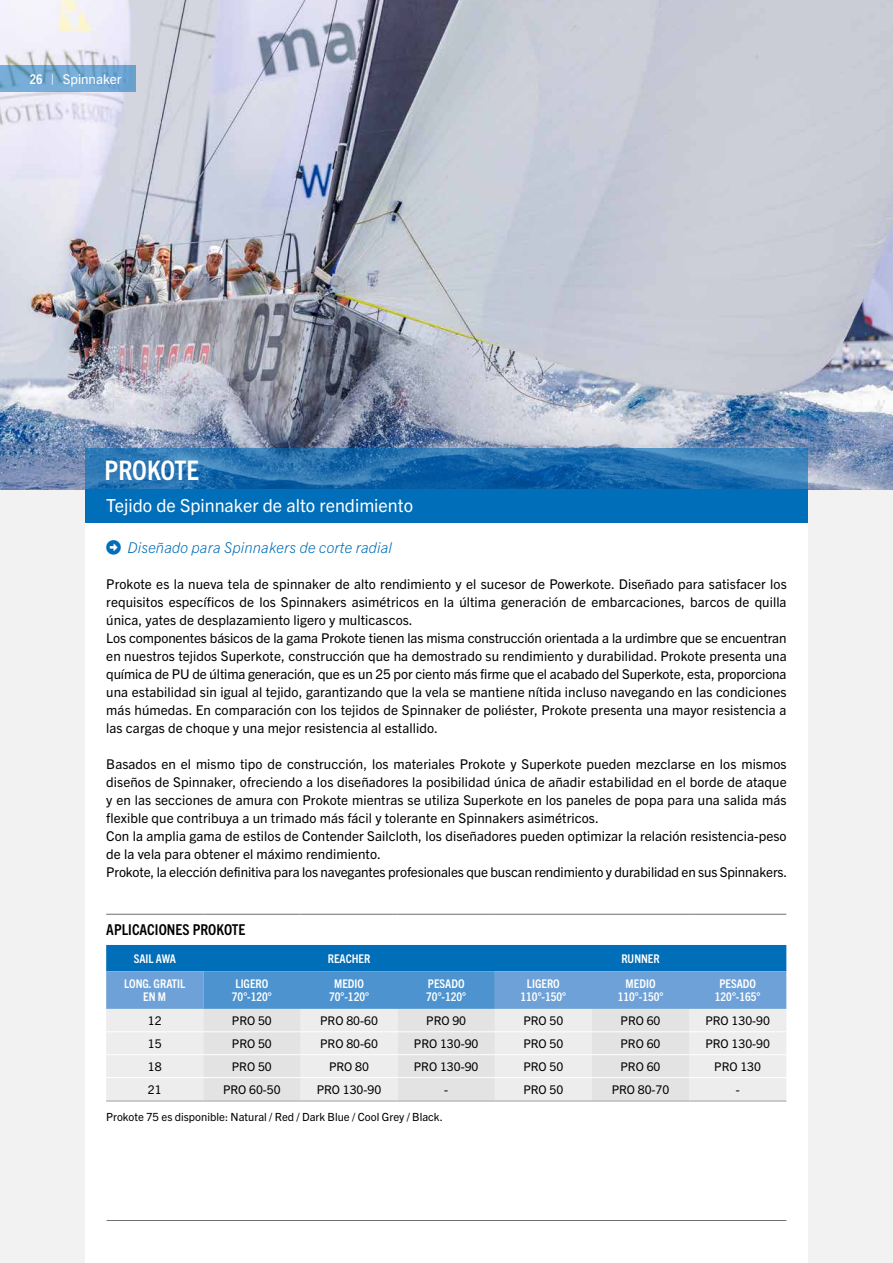
<style>
.page{position:relative;width:893px;height:1263px;background:#f2f2f2}
.page>*{position:absolute;margin:0;border:0;box-sizing:border-box;transform-origin:0 0}
.t1{font:700 condensed 27px "Trade Gothic Next LT Pro";letter-spacing:-.005em;color:#fff}
.t2{font:18px "Trade Gothic Next LT Pro";color:#fff}
.t3{font:italic 300 15px "Trade Gothic Next LT Pro";letter-spacing:.01em;color:#006eb8}
.t4{font:700 condensed 15px "Trade Gothic Next LT Pro";letter-spacing:.005em;color:#000}
.t5{font:13.5px/18px "Trade Gothic Next LT Pro";letter-spacing:.005em;color:#000}
.t6{font:13.5px "Trade Gothic Next LT Pro";color:#fff}
.t7{font:12px "Trade Gothic Next LT Pro";color:#000}
.t8{font:700 condensed 12px/13.5px "Trade Gothic Next LT Pro";color:#fff;text-align:center}
.t9{font:11.25px "Trade Gothic Next LT Pro";color:#000}
.s1{font-weight:700;font-stretch:condensed}
</style>
<div class="page">
<div style="left:85px;top:134px;width:723px;height:1129px;background:#fff"></div>
<img style="left:0;top:0;width:893px;height:489px">
<div style="left:85px;top:489px;width:723px;height:34px;background:#006eb8"></div>
<svg style="left:85px;top:449px;width:723px;height:40px;background:#226faf"></svg>
<svg style="left:106px;top:945px;width:680px;height:155px;background:#9fc0db"></svg>
<hr style="left:106px;top:914px;width:97px;height:1px;background:#706f6f">
<hr style="left:203px;top:914px;width:98px;height:1px;background:#706f6f">
<hr style="left:301px;top:914px;width:97px;height:1px;background:#706f6f">
<hr style="left:398px;top:914px;width:97px;height:1px;background:#706f6f">
<hr style="left:495px;top:914px;width:97px;height:1px;background:#706f6f">
<hr style="left:592px;top:914px;width:97px;height:1px;background:#706f6f">
<hr style="left:689px;top:914px;width:97px;height:1px;background:#706f6f">
<hr style="left:106px;top:1031px;width:97px;height:1px;background:#fff">
<hr style="left:203px;top:1031px;width:98px;height:1px;background:#fff">
<hr style="left:301px;top:1031px;width:97px;height:1px;background:#fff">
<hr style="left:398px;top:1031px;width:97px;height:1px;background:#fff">
<hr style="left:495px;top:1031px;width:97px;height:1px;background:#fff">
<hr style="left:592px;top:1031px;width:97px;height:1px;background:#fff">
<hr style="left:689px;top:1031px;width:97px;height:1px;background:#fff">
<hr style="left:106px;top:1054px;width:97px;height:1px;background:#fff">
<hr style="left:203px;top:1054px;width:98px;height:1px;background:#fff">
<hr style="left:301px;top:1054px;width:97px;height:1px;background:#fff">
<hr style="left:398px;top:1054px;width:97px;height:1px;background:#fff">
<hr style="left:495px;top:1054px;width:97px;height:1px;background:#fff">
<hr style="left:592px;top:1054px;width:97px;height:1px;background:#fff">
<hr style="left:689px;top:1054px;width:97px;height:1px;background:#fff">
<hr style="left:106px;top:1077px;width:97px;height:1px;background:#fff">
<hr style="left:203px;top:1077px;width:98px;height:1px;background:#fff">
<hr style="left:301px;top:1077px;width:97px;height:1px;background:#fff">
<hr style="left:398px;top:1077px;width:97px;height:1px;background:#fff">
<hr style="left:495px;top:1077px;width:97px;height:1px;background:#fff">
<hr style="left:592px;top:1077px;width:97px;height:1px;background:#fff">
<hr style="left:689px;top:1077px;width:97px;height:1px;background:#fff">
<hr style="left:106px;top:1100px;width:97px;height:2px;background:#bcbcbc">
<hr style="left:203px;top:1100px;width:98px;height:2px;background:#bcbcbc">
<hr style="left:301px;top:1100px;width:97px;height:2px;background:#bcbcbc">
<hr style="left:398px;top:1100px;width:97px;height:2px;background:#bcbcbc">
<hr style="left:495px;top:1100px;width:97px;height:2px;background:#bcbcbc">
<hr style="left:592px;top:1100px;width:97px;height:2px;background:#bcbcbc">
<hr style="left:689px;top:1100px;width:97px;height:2px;background:#bcbcbc">
<hr style="left:106px;top:1218px;width:681px;height:4px;background:#000;opacity:.75">
<svg style="left:0;top:66px;width:135px;height:26px;background:#70a7d0"></svg>
<p class="t6" style="left:30px;top:70px;width:93px"><span class="s1">26</span> | Spinnaker</p>
<h1 class="t1" style="left:105px;top:452px;width:96px">PROKOTE</h1>
<h2 class="t2" style="left:106px;top:492px;width:309px">Tejido de Spinnaker de alto rendimiento</h2>
<p class="t3" style="left:127px;top:537px;width:266px">Diseñado para Spinnakers de corte radial</p>
<p class="t5" style="left:106px;top:574px;width:682px">Prokote es la nueva tela de spinnaker de alto rendimiento y el sucesor de Powerkote. Diseñado para satisfacer los requisitos específicos de los Spinnakers asimétricos en la última generación de embarcaciones, barcos de quilla única, yates de desplazamiento ligero y multicascos.<br>Los componentes básicos de la gama Prokote tienen las misma construcción orientada a la urdimbre que se encuentran en nuestros tejidos Superkote, construcción que ha demostrado su rendimiento y durabilidad. Prokote presenta una química de PU de última generación, que es un 25 por ciento más firme que el acabado del Superkote, esta, proporciona una estabilidad sin igual al tejido, garantizando que la vela se mantiene nítida incluso navegando en las condiciones más húmedas. En comparación con los tejidos de Spinnaker de poliéster, Prokote presenta una mayor resistencia a las cargas de choque y una mejor resistencia al estallido.</p>
<p class="t5" style="left:106px;top:754px;width:682px">Basados en el mismo tipo de construcción, los materiales Prokote y Superkote pueden mezclarse en los mismos diseños de Spinnaker, ofreciendo a los diseñadores la posibilidad única de añadir estabilidad en el borde de ataque y en las secciones de amura con Prokote mientras se utiliza Superkote en los paneles de popa para una salida más flexible que contribuya a un trimado más fácil y tolerante en Spinnakers asimétricos.<br>Con la amplia gama de estilos de Contender Sailcloth, los diseñadores pueden optimizar la relación resistencia-peso de la vela para obtener el máximo rendimiento.<br>Prokote, la elección definitiva para los navegantes profesionales que buscan rendimiento y durabilidad en sus Spinnakers.</p>
<p class="t4" style="left:106px;top:920px;width:141px">APLICACIONES PROKOTE</p>
<p class="t8" style="left:134px;top:951px;width:44px">SAIL AWA</p>
<p class="t8" style="left:328px;top:951px;width:44px">REACHER</p>
<p class="t8" style="left:621px;top:951px;width:40px">RUNNER</p>
<p class="t8" style="left:124px;top:976px;width:63px">LONG. GRATIL<br>EN M</p>
<p class="t8" style="left:232px;top:976px;width:42px;text-align:left">LIGERO<br>70°-120°</p>
<p class="t8" style="left:329px;top:976px;width:42px">MEDIO<br>70°-120°</p>
<p class="t8" style="left:426px;top:976px;width:42px;text-align:left">PESADO<br>70°-120°</p>
<p class="t8" style="left:521px;top:976px;width:47px">LIGERO<br>110°-150°</p>
<p class="t8" style="left:618px;top:976px;width:47px">MEDIO<br>110°-150°</p>
<p class="t8" style="left:715px;top:976px;width:47px">PESADO<br>120°-165°</p>
<p class="t7" style="left:148px;top:1012px;width:15px">12</p>
<p class="t7" style="left:232px;top:1012px;width:41px">PRO 50</p>
<p class="t7" style="left:320px;top:1012px;width:59px">PRO 80-60</p>
<p class="t7" style="left:426px;top:1012px;width:41px">PRO 90</p>
<p class="t7" style="left:523px;top:1012px;width:41px">PRO 50</p>
<p class="t7" style="left:621px;top:1012px;width:41px">PRO 60</p>
<p class="t7" style="left:705px;top:1012px;width:66px">PRO 130-90</p>
<p class="t7" style="left:148px;top:1035px;width:15px">15</p>
<p class="t7" style="left:232px;top:1035px;width:41px">PRO 50</p>
<p class="t7" style="left:320px;top:1035px;width:59px">PRO 80-60</p>
<p class="t7" style="left:414px;top:1035px;width:66px">PRO 130-90</p>
<p class="t7" style="left:523px;top:1035px;width:41px">PRO 50</p>
<p class="t7" style="left:621px;top:1035px;width:41px">PRO 60</p>
<p class="t7" style="left:705px;top:1035px;width:66px">PRO 130-90</p>
<p class="t7" style="left:148px;top:1058px;width:15px">18</p>
<p class="t7" style="left:232px;top:1058px;width:41px">PRO 50</p>
<p class="t7" style="left:329px;top:1058px;width:41px">PRO 80</p>
<p class="t7" style="left:414px;top:1058px;width:66px">PRO 130-90</p>
<p class="t7" style="left:523px;top:1058px;width:41px">PRO 50</p>
<p class="t7" style="left:621px;top:1058px;width:41px">PRO 60</p>
<p class="t7" style="left:714px;top:1058px;width:48px">PRO 130</p>
<p class="t7" style="left:148px;top:1081px;width:15px">21</p>
<p class="t7" style="left:223px;top:1081px;width:59px">PRO 60-50</p>
<p class="t7" style="left:317px;top:1081px;width:66px">PRO 130-90</p>
<p class="t7" style="left:444px;top:1081px;width:5px">-</p>
<p class="t7" style="left:523px;top:1081px;width:41px">PRO 50</p>
<p class="t7" style="left:612px;top:1081px;width:59px">PRO 80-70</p>
<p class="t7" style="left:736px;top:1081px;width:5px">-</p>
<p class="t9" style="left:106px;top:1109px;width:338px">Prokote 75 es disponible: Natural / Red / Dark Blue / Cool Grey / Black.</p>
</div>
